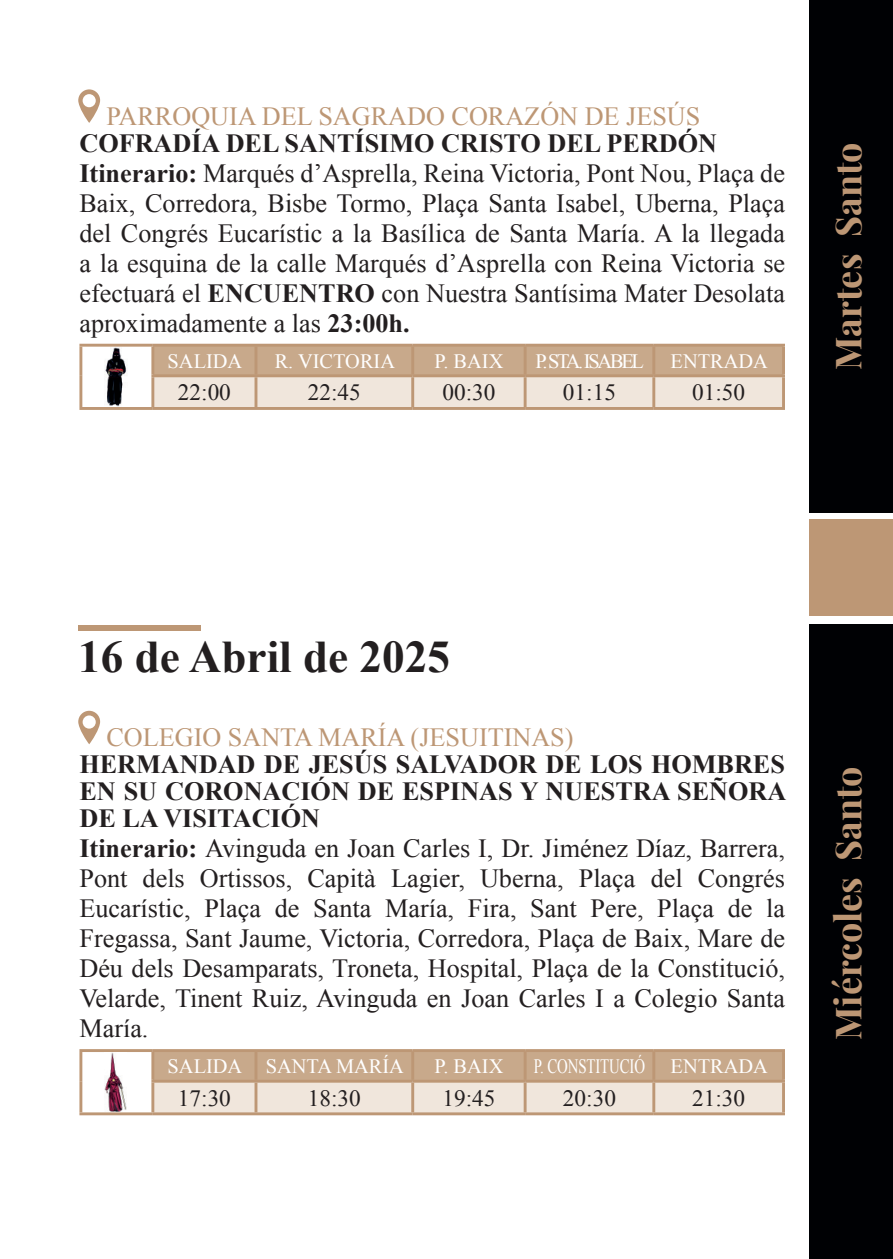
<style>
.page{position:relative;width:893px;height:1259px;background:#fff}
.page>*{position:absolute;margin:0;border:0;box-sizing:border-box;transform-origin:0 0}
.t1{font:700 45.3px "Times New Roman";color:#231f20}
.t2{font:700 36px "Playfair Display";color:#bd9775}
.t3{font:26.1px/30px "Times New Roman";color:#231f20}
.t4{font:700 26.1px/27px "Times New Roman";color:#231f20;text-align:justify}
.t5{font:26.1px "Times New Roman";color:#bd9775}
.t6{font:23.4px "Times New Roman";color:#231f20}
.t7{font:20.4px "Times New Roman";color:#fff}
.t8{font:20.4px "Times New Roman";color:#fff;scale:.73 1}
.t9{font:20.4px "Times New Roman";letter-spacing:-.11em;color:#fff}
.s1{font-weight:700}
</style>
<div class="page">
<div style="left:809px;top:0;width:84px;height:512px;background:#000104"></div>
<div style="left:809px;top:624px;width:84px;height:635px;background:#000104"></div>
<svg style="left:78px;top:89px;width:22px;height:34px"></svg>
<svg style="left:154px;top:347px;width:628px;height:60px;background:#dcc8b4"></svg>
<hr style="left:153px;top:344px;width:103px;height:3px;background:#bd9775">
<hr style="left:151px;top:347px;width:3px;height:27px;background:#bd9775">
<hr style="left:256px;top:344px;width:157px;height:3px;background:#bd9775">
<hr style="left:255px;top:347px;width:2px;height:27px;background:#bd9775">
<hr style="left:413px;top:344px;width:112px;height:3px;background:#bd9775">
<hr style="left:411px;top:347px;width:3px;height:27px;background:#bd9775">
<hr style="left:525px;top:344px;width:129px;height:3px;background:#bd9775">
<hr style="left:524px;top:347px;width:3px;height:27px;background:#bd9775">
<hr style="left:654px;top:344px;width:131px;height:3px;background:#bd9775">
<hr style="left:652px;top:347px;width:3px;height:27px;background:#bd9775">
<hr style="left:782px;top:347px;width:3px;height:27px;background:#bd9775">
<hr style="left:151px;top:374px;width:105px;height:3px;background:#bd9775">
<hr style="left:151px;top:377px;width:3px;height:30px;background:#bd9775">
<hr style="left:256px;top:374px;width:157px;height:3px;background:#bd9775">
<hr style="left:255px;top:377px;width:2px;height:30px;background:#bd9775">
<hr style="left:413px;top:374px;width:112px;height:3px;background:#bd9775">
<hr style="left:411px;top:377px;width:3px;height:30px;background:#bd9775">
<hr style="left:525px;top:374px;width:129px;height:3px;background:#bd9775">
<hr style="left:524px;top:377px;width:3px;height:30px;background:#bd9775">
<hr style="left:654px;top:374px;width:131px;height:3px;background:#bd9775">
<hr style="left:652px;top:377px;width:3px;height:30px;background:#bd9775">
<hr style="left:782px;top:377px;width:3px;height:30px;background:#bd9775">
<hr style="left:153px;top:407px;width:103px;height:3px;background:#bd9775">
<hr style="left:256px;top:407px;width:157px;height:3px;background:#bd9775">
<hr style="left:413px;top:407px;width:112px;height:3px;background:#bd9775">
<hr style="left:525px;top:407px;width:129px;height:3px;background:#bd9775">
<hr style="left:654px;top:407px;width:131px;height:3px;background:#bd9775">
<hr style="left:79px;top:344px;width:74px;height:3px;background:#bd9775">
<hr style="left:79px;top:347px;width:3px;height:29px;background:#bd9775">
<hr style="left:79px;top:376px;width:3px;height:31px;background:#bd9775">
<hr style="left:79px;top:407px;width:74px;height:3px;background:#bd9775">
<img style="left:105px;top:347px;width:22px;height:59px">
<div style="left:78px;top:624px;width:123px;height:6px;background:#bd9775"></div>
<svg style="left:78px;top:711px;width:22px;height:33px"></svg>
<svg style="left:154px;top:1052px;width:628px;height:60px;background:#dcc7b4"></svg>
<hr style="left:153px;top:1049px;width:103px;height:3px;background:#bd9775">
<hr style="left:151px;top:1052px;width:3px;height:27px;background:#bd9775">
<hr style="left:256px;top:1049px;width:157px;height:3px;background:#bd9775">
<hr style="left:255px;top:1052px;width:2px;height:27px;background:#bd9775">
<hr style="left:413px;top:1049px;width:112px;height:3px;background:#bd9775">
<hr style="left:411px;top:1052px;width:3px;height:27px;background:#bd9775">
<hr style="left:525px;top:1049px;width:129px;height:3px;background:#bd9775">
<hr style="left:524px;top:1052px;width:3px;height:27px;background:#bd9775">
<hr style="left:654px;top:1049px;width:131px;height:3px;background:#bd9775">
<hr style="left:652px;top:1052px;width:3px;height:27px;background:#bd9775">
<hr style="left:782px;top:1052px;width:3px;height:27px;background:#bd9775">
<hr style="left:151px;top:1079px;width:105px;height:3px;background:#bd9775">
<hr style="left:151px;top:1082px;width:3px;height:30px;background:#bd9775">
<hr style="left:256px;top:1079px;width:157px;height:3px;background:#bd9775">
<hr style="left:255px;top:1082px;width:2px;height:30px;background:#bd9775">
<hr style="left:413px;top:1079px;width:112px;height:3px;background:#bd9775">
<hr style="left:411px;top:1082px;width:3px;height:30px;background:#bd9775">
<hr style="left:525px;top:1079px;width:129px;height:3px;background:#bd9775">
<hr style="left:524px;top:1082px;width:3px;height:30px;background:#bd9775">
<hr style="left:654px;top:1079px;width:131px;height:3px;background:#bd9775">
<hr style="left:652px;top:1082px;width:3px;height:30px;background:#bd9775">
<hr style="left:782px;top:1082px;width:3px;height:30px;background:#bd9775">
<hr style="left:153px;top:1112px;width:103px;height:3px;background:#bd9775">
<hr style="left:256px;top:1112px;width:157px;height:3px;background:#bd9775">
<hr style="left:413px;top:1112px;width:112px;height:3px;background:#bd9775">
<hr style="left:525px;top:1112px;width:129px;height:3px;background:#bd9775">
<hr style="left:654px;top:1112px;width:131px;height:3px;background:#bd9775">
<hr style="left:79px;top:1049px;width:74px;height:3px;background:#bd9775">
<hr style="left:79px;top:1052px;width:3px;height:29px;background:#bd9775">
<hr style="left:79px;top:1081px;width:3px;height:31px;background:#bd9775">
<hr style="left:79px;top:1112px;width:74px;height:3px;background:#bd9775">
<img style="left:105px;top:1052px;width:21px;height:59px">
<div style="left:809px;top:519px;width:84px;height:97px;background:#bd9775"></div>
<p class="t5" style="left:106px;top:99px;width:595px">PARROQUIA DEL SAGRADO CORAZÓN DE JESÚS</p>
<p class="t3" style="left:79px;top:128px;width:707px"><span class="s1">COFRADÍA DEL SANTÍSIMO CRISTO DEL PERDÓN Itinerario:</span> Marqués d’Asprella, Reina Victoria, Pont Nou, Plaça de Baix, Corredora, Bisbe Tormo, Plaça Santa Isabel, Uberna, Plaça del Congrés Eucarístic a la Basílica de Santa María. A la llegada a la esquina de la calle Marqués d’Asprella con Reina Victoria se efectuará el <span class="s1">ENCUENTRO</span> con Nuestra Santísima Mater Desolata aproximadamente a las <span class="s1">23:00h.</span></p>
<p class="t7" style="left:168px;top:347px;width:76px">SALIDA</p>
<p class="t7" style="left:275px;top:347px;width:122px">R. VICTORIA</p>
<p class="t7" style="left:434px;top:347px;width:71px">P. BAIX</p>
<p class="t9" style="left:536px;top:347px;width:110px">P.STA.ISABEL</p>
<p class="t7" style="left:671px;top:347px;width:99px">ENTRADA</p>
<p class="t6" style="left:178px;top:377px;width:55px">22:00</p>
<p class="t6" style="left:308px;top:377px;width:55px">22:45</p>
<p class="t6" style="left:442px;top:377px;width:55px">00:30</p>
<p class="t6" style="left:563px;top:377px;width:55px">01:15</p>
<p class="t6" style="left:692px;top:377px;width:55px">01:50</p>
<h2 class="t2" style="left:820px;top:370px;width:229px;rotate:-90deg">Martes Santo</h2>
<h1 class="t1" style="left:78px;top:626px;width:373px">16 de Abril de 2025</h1>
<p class="t5" style="left:106px;top:720px;width:469px">COLEGIO SANTA MARÍA (JESUITINAS)</p>
<p class="t4" style="left:79px;top:750px;width:708px">HERMANDAD DE JESÚS SALVADOR DE LOS HOMBRES EN SU CORONACIÓN DE ESPINAS Y NUESTRA SEÑORA DE LA VISITACIÓN</p>
<p class="t3" style="left:79px;top:833px;width:707px;text-align:justify"><span class="s1">Itinerario:</span> Avinguda en Joan Carles I, Dr. Jiménez Díaz, Barrera, Pont dels Ortissos, Capità Lagier, Uberna, Plaça del Congrés Eucarístic, Plaça de Santa María, Fira, Sant Pere, Plaça de la Fregassa, Sant Jaume, Victoria, Corredora, Plaça de Baix, Mare de Déu dels Desamparats, Troneta, Hospital, Plaça de la Constitució, Velarde, Tinent Ruiz, Avinguda en Joan Carles I a Colegio Santa María.</p>
<p class="t7" style="left:168px;top:1052px;width:238px">SALIDA SANTA MARÍA</p>
<p class="t7" style="left:434px;top:1052px;width:71px">P. BAIX</p>
<p class="t8" style="left:534px;top:1052px;width:154px">P. CONSTITUCIÓ</p>
<p class="t7" style="left:671px;top:1052px;width:99px">ENTRADA</p>
<p class="t6" style="left:178px;top:1082px;width:55px">17:30</p>
<p class="t6" style="left:308px;top:1082px;width:55px">18:30</p>
<p class="t6" style="left:442px;top:1082px;width:55px">19:45</p>
<p class="t6" style="left:563px;top:1082px;width:55px">20:30</p>
<p class="t6" style="left:692px;top:1082px;width:55px">21:30</p>
<h2 class="t2" style="left:820px;top:1040px;width:275px;rotate:-90deg">Miércoles Santo</h2>
</div>
